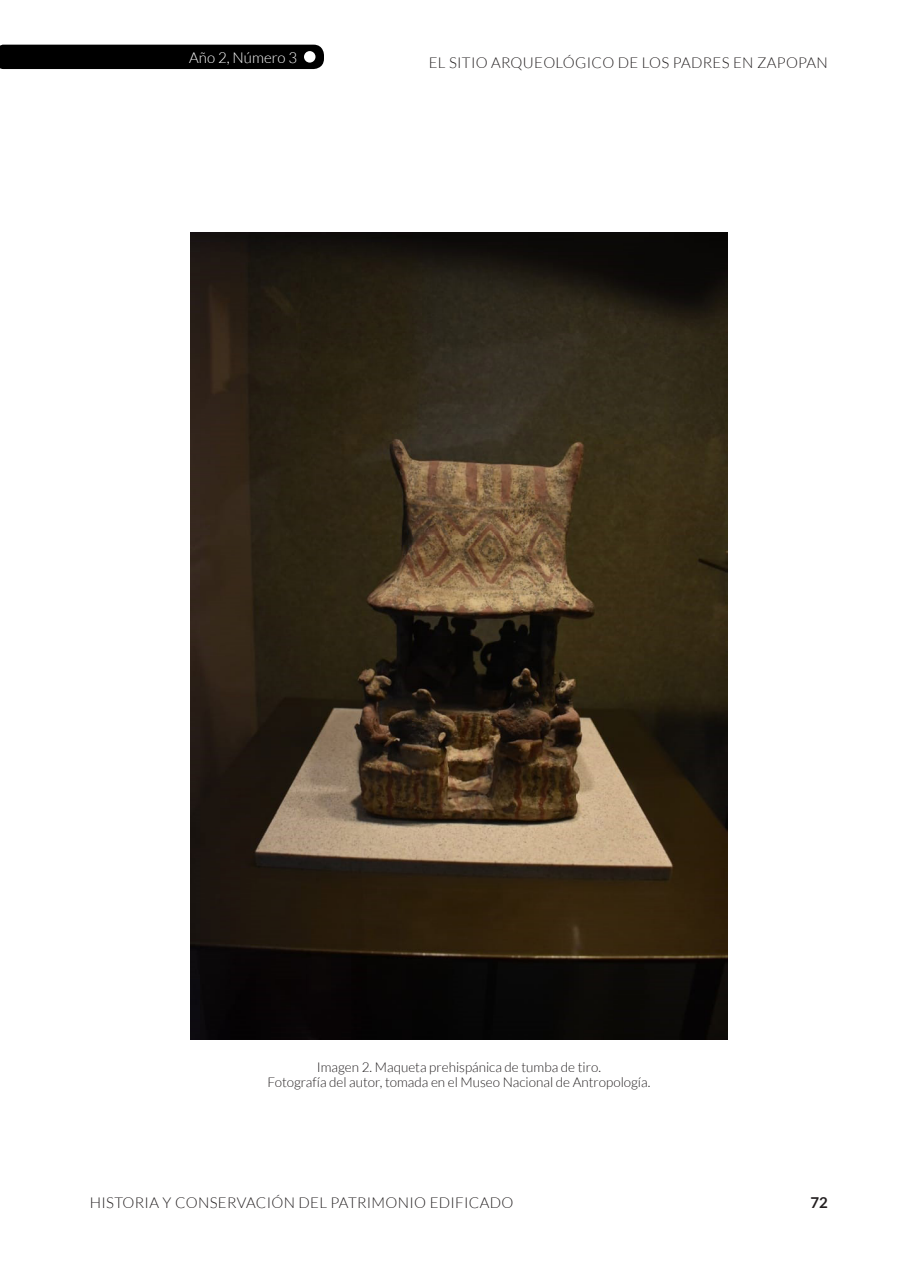
<style>
.page{position:relative;width:918px;height:1265px;background:#fff}
.page>*{position:absolute;margin:0;border:0;box-sizing:border-box;transform-origin:0 0}
.t1{font:300 15px "Lato";letter-spacing:.02em;color:#231f20}
.t2{font:300 15px "Lato";color:#fff}
.t3{font:700 15px "Lato";color:#231f20}
.Pies_de_fotos{font:300 13.5px/15px "Lato";color:#231f20;text-align:center}
</style>
<div class="page">
<div style="left:0;top:45px;width:324px;height:24px;background:#000"></div>
<div style="left:304px;top:51px;width:12px;height:12px;background:#fff;border-radius:50%"></div>
<img style="left:190px;top:232px;width:538px;height:808px">
<p class="t2" style="left:189px;top:49px;width:110px">Año 2, Número 3</p>
<p class="t1" style="left:429px;top:54px;width:401px">EL SITIO ARQUEOLÓGICO DE LOS PADRES EN ZAPOPAN</p>
<p class="Pies_de_fotos" style="left:267px;top:1059px;width:384px">Imagen 2. Maqueta prehispánica de tumba de tiro.<br>Fotografía del autor, tomada en el Museo Nacional de Antropología.</p>
<p class="t1" style="left:90px;top:1195px;width:425px">HISTORIA Y CONSERVACIÓN DEL PATRIMONIO EDIFICADO</p>
<p class="t3" style="left:811px;top:1194px;width:19px">72</p>
</div>
